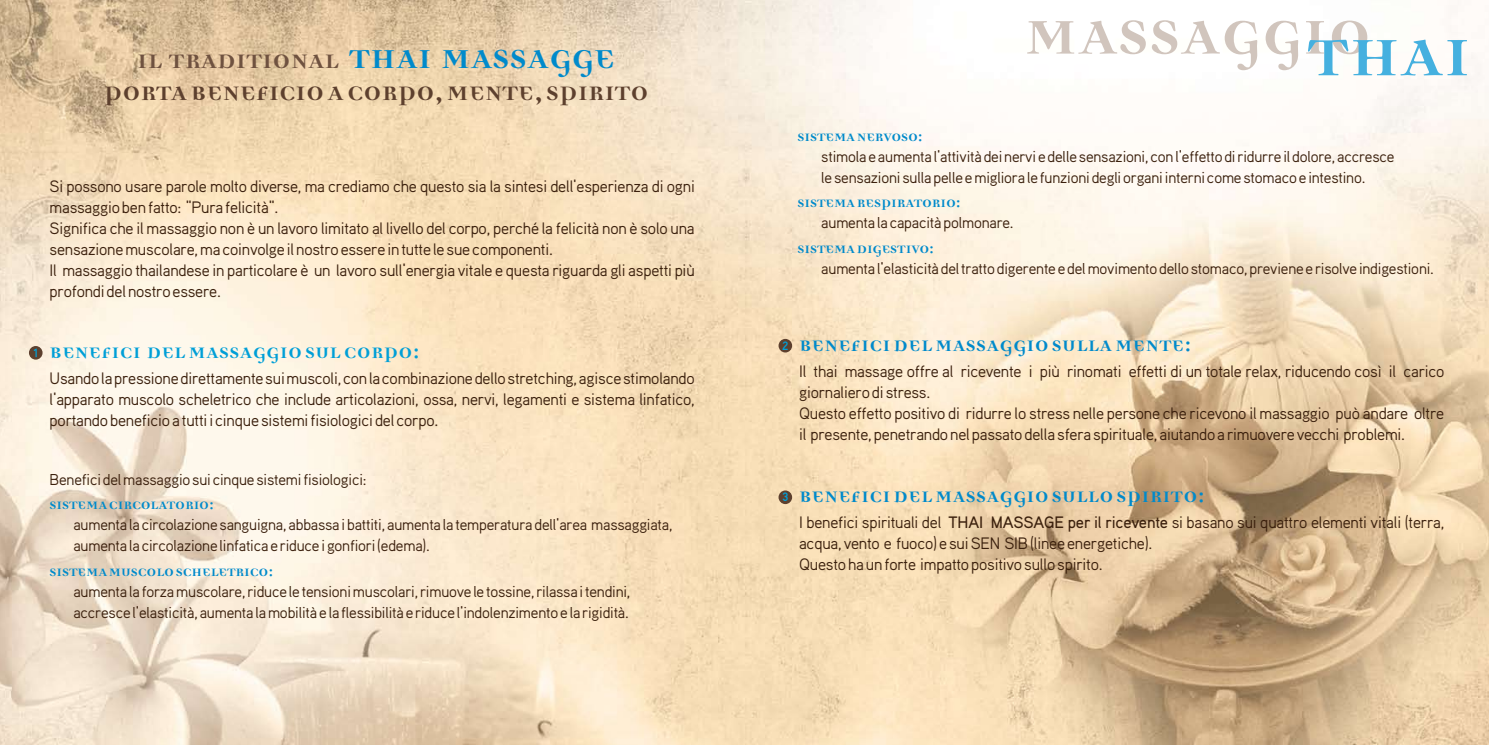
<style>
.page{position:relative;width:1489px;height:745px;background:#fff}
.page>*{position:absolute;margin:0;border:0;box-sizing:border-box;transform-origin:0 0}
.t1{font:700 31.5px/31.5px "Democratica";color:#5d402e;text-align:center}
.t2{font:700 24.5px "Democratica";letter-spacing:.01em;color:#008acb}
.t3{font:700 24.5px "Democratica";letter-spacing:.01em;color:#009fd7}
.t4{font:700 17.32px "Democratica";letter-spacing:-.01em;color:#008acb}
.t5{font:16.45px/21px "Aaux";letter-spacing:-.01em;color:#3b200d}
.t6{font:15.75px/21px "Aaux";letter-spacing:-.01em;color:#3b200d}
.t7{font:700 12.25px "Aaux";color:#009fd7}
.s1{color:#6f5240}
.s2{font-size:42px;color:#008acb}
.s3{font-weight:500}
</style>
<div class="page">
<img style="left:0;top:0;width:1488px;height:744px">
<svg style="left:1027px;top:20px;width:118px;height:34px"></svg>
<svg style="left:1151px;top:20px;width:106px;height:50px"></svg>
<svg style="left:1265px;top:21px;width:33px;height:49px"></svg>
<svg style="left:1305px;top:21px;width:161px;height:54px"></svg>
<div style="left:29px;top:346px;width:14px;height:13px;background:#5d402e;border-radius:50%"></div>
<svg style="left:34px;top:348px;width:3px;height:9px"></svg>
<div style="left:778px;top:338px;width:14px;height:14px;background:#5d402e;border-radius:50%"></div>
<div style="left:778px;top:490px;width:14px;height:13px;background:#5d402e;border-radius:50%"></div>
<h1 class="t1" style="left:104px;top:46px;width:546px"><span class="s1">IL TRADITIONAL</span> <span class="s2">THAI MASSAGGE<br></span>PORTA BENEFICIO A CORPO, MENTE, SPIRITO</h1>
<p class="t5" style="left:50px;top:175px;width:646px">Si possono usare parole molto diverse, ma crediamo che questo sia la sintesi dell’esperienza di ogni massaggio ben fatto: “Pura felicità”.<br>Significa che il massaggio non è un lavoro limitato al livello del corpo, perché la felicità non è solo una sensazione muscolare, ma coinvolge il nostro essere in tutte le sue componenti.<br>Il massaggio thailandese in particolare è un lavoro sull’energia vitale e questa riguarda gli aspetti più profondi del nostro essere.</p>
<h2 class="t3" style="left:50px;top:340px;width:371px">BENEFICI DEL MASSAGGIO SUL CORPO:</h2>
<p class="t5" style="left:50px;top:367px;width:646px;text-align:justify">Usando la pressione direttamente sui muscoli, con la combinazione dello stretching, agisce stimolando l’apparato muscolo scheletrico che include articolazioni, ossa, nervi, legamenti e sistema linfatico, portando beneficio a tutti i cinque sistemi fisiologici del corpo.</p>
<p class="t6" style="left:50px;top:468px;width:318px">Benefici del massaggio sui cinque sistemi fisiologici:</p>
<p class="t4" style="left:50px;top:496px;width:166px">SISTEMA CIRCOLATORIO:</p>
<p class="t6" style="left:73px;top:513px;width:600px">aumenta la circolazione sanguigna, abbassa i battiti, aumenta la temperatura dell’area massaggiata, aumenta la circolazione linfatica e riduce i gonfiori (edema).</p>
<p class="t4" style="left:50px;top:562px;width:225px">SISTEMA MUSCOLO SCHELETRICO:</p>
<p class="t6" style="left:73px;top:580px;width:558px">aumenta la forza muscolare, riduce le tensioni muscolari, rimuove le tossine, rilassa i tendini, accresce l’elasticità, aumenta la mobilità e la flessibilità e riduce l’indolenzimento e la rigidità.</p>
<p class="t4" style="left:797px;top:128px;width:127px">SISTEMA NERVOSO:</p>
<p class="t6" style="left:821px;top:145px;width:574px">stimola e aumenta l’attività dei nervi e delle sensazioni, con l’effetto di ridurre il dolore, accresce le sensazioni sulla pelle e migliora le funzioni degli organi interni come stomaco e intestino.</p>
<p class="t4" style="left:797px;top:194px;width:165px">SISTEMA RESPIRATORIO:</p>
<p class="t6" style="left:821px;top:212px;width:194px">aumenta la capacità polmonare.</p>
<p class="t4" style="left:797px;top:240px;width:138px">SISTEMA DIGESTIVO:</p>
<p class="t6" style="left:821px;top:257px;width:614px">aumenta l’elasticità del tratto digerente e del movimento dello stomaco, previene e risolve indigestioni.</p>
<p class="t7" style="left:782px;top:337px;width:8px">2</p>
<h2 class="t2" style="left:799px;top:332px;width:394px">BENEFICI DEL MASSAGGIO SULLA MENTE:</h2>
<p class="t5" style="left:799px;top:360px;width:647px">Il thai massage offre al ricevente i più rinomati effetti di un totale relax, riducendo così il carico giornaliero di stress.<br>Questo effetto positivo di ridurre lo stress nelle persone che ricevono il massaggio può andare oltre il presente, penetrando nel passato della sfera spirituale, aiutando a rimuovere vecchi problemi.</p>
<p class="t7" style="left:782px;top:489px;width:8px">3</p>
<h2 class="t2" style="left:799px;top:483px;width:407px">BENEFICI DEL MASSAGGIO SULLO SPIRITO:</h2>
<p class="t5" style="left:799px;top:511px;width:646px">I benefici spirituali del <span class="s3">THAI MASSAGE per il ricevente</span> si basano sui quattro elementi vitali (terra, acqua, vento e fuoco) e sui SEN SIB (linee energetiche).<br>Questo ha un forte impatto positivo sullo spirito.</p>
</div>
